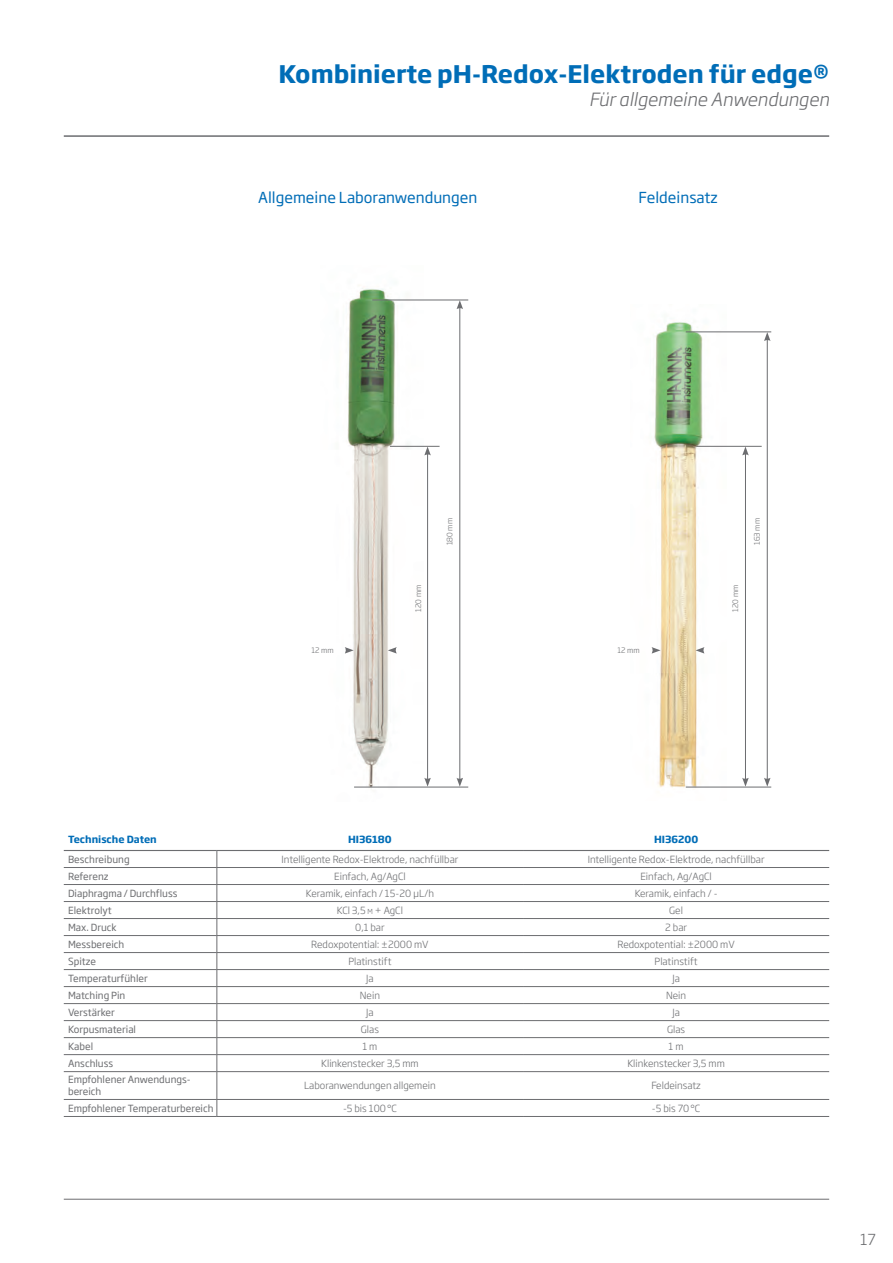
<style>
.page{position:relative;width:893px;height:1263px;background:#fff}
.page>*{position:absolute;margin:0;border:0;box-sizing:border-box;transform-origin:0 0}
.t1{font:700 24px "Soho Gothic Pro";color:#006db7}
.t2{font:italic 300 18px "Soho Gothic Pro";color:#6c6d70}
.t3{font:15px "Soho Gothic Pro";color:#006db7}
.t4{font:300 15px "Soho Gothic Pro";color:#6c6d70}
.t5{font:300 9.75px "Soho Gothic Pro";color:#6c6d70}
.t6{font:9.75px/11.7px "Soho Gothic Pro";color:#6c6d70}
.t7{font:700 9.75px "Soho Gothic Pro";color:#006db7}
.t8{font:300 7.5px "Soho Gothic Pro";color:#6c6d70}
.s1{font-size:6.9px}
</style>
<div class="page">
<img style="left:654px;top:322px;width:72px;height:468px">
<img style="left:347px;top:288px;width:76px;height:499px">
<hr style="left:745px;top:453px;width:1px;height:327px;background:#6c6d70">
<svg style="left:742px;top:447px;width:7px;height:8px"></svg>
<svg style="left:742px;top:778px;width:7px;height:9px"></svg>
<hr style="left:686px;top:787px;width:85px;height:1px;background:#6c6d70">
<hr style="left:686px;top:332px;width:85px;height:1px;background:#6c6d70">
<hr style="left:696px;top:446px;width:66px;height:1px;background:#6c6d70">
<hr style="left:427px;top:453px;width:1px;height:327px;background:#6c6d70">
<svg style="left:424px;top:447px;width:7px;height:8px"></svg>
<svg style="left:424px;top:778px;width:7px;height:9px"></svg>
<hr style="left:460px;top:307px;width:1px;height:473px;background:#6c6d70">
<svg style="left:457px;top:301px;width:6px;height:8px"></svg>
<svg style="left:457px;top:778px;width:6px;height:9px"></svg>
<hr style="left:767px;top:339px;width:1px;height:441px;background:#6c6d70">
<svg style="left:764px;top:332px;width:6px;height:9px"></svg>
<svg style="left:764px;top:778px;width:6px;height:9px"></svg>
<hr style="left:354px;top:787px;width:114px;height:1px;background:#6c6d70">
<hr style="left:390px;top:446px;width:50px;height:1px;background:#6c6d70">
<hr style="left:372px;top:300px;width:96px;height:1px;background:#6c6d70">
<hr style="left:64px;top:867px;width:153px;height:1px;background:#6c6d70">
<hr style="left:217px;top:867px;width:306px;height:1px;background:#6c6d70">
<hr style="left:523px;top:867px;width:306px;height:1px;background:#6c6d70">
<hr style="left:64px;top:884px;width:153px;height:1px;background:#6c6d70">
<hr style="left:217px;top:884px;width:306px;height:1px;background:#6c6d70">
<hr style="left:523px;top:884px;width:306px;height:1px;background:#6c6d70">
<hr style="left:64px;top:901px;width:153px;height:1px;background:#6c6d70">
<hr style="left:217px;top:901px;width:306px;height:1px;background:#6c6d70">
<hr style="left:523px;top:901px;width:306px;height:1px;background:#6c6d70">
<hr style="left:64px;top:918px;width:153px;height:1px;background:#6c6d70">
<hr style="left:217px;top:918px;width:306px;height:1px;background:#6c6d70">
<hr style="left:523px;top:918px;width:306px;height:1px;background:#6c6d70">
<hr style="left:64px;top:935px;width:153px;height:1px;background:#6c6d70">
<hr style="left:217px;top:935px;width:306px;height:1px;background:#6c6d70">
<hr style="left:523px;top:935px;width:306px;height:1px;background:#6c6d70">
<hr style="left:64px;top:952px;width:153px;height:1px;background:#6c6d70">
<hr style="left:217px;top:952px;width:306px;height:1px;background:#6c6d70">
<hr style="left:523px;top:952px;width:306px;height:1px;background:#6c6d70">
<hr style="left:64px;top:969px;width:153px;height:1px;background:#6c6d70">
<hr style="left:217px;top:969px;width:306px;height:1px;background:#6c6d70">
<hr style="left:523px;top:969px;width:306px;height:1px;background:#6c6d70">
<hr style="left:64px;top:986px;width:153px;height:1px;background:#6c6d70">
<hr style="left:217px;top:986px;width:306px;height:1px;background:#6c6d70">
<hr style="left:523px;top:986px;width:306px;height:1px;background:#6c6d70">
<hr style="left:64px;top:1003px;width:153px;height:1px;background:#6c6d70">
<hr style="left:217px;top:1003px;width:306px;height:1px;background:#6c6d70">
<hr style="left:523px;top:1003px;width:306px;height:1px;background:#6c6d70">
<hr style="left:64px;top:1020px;width:153px;height:1px;background:#6c6d70">
<hr style="left:217px;top:1020px;width:306px;height:1px;background:#6c6d70">
<hr style="left:523px;top:1020px;width:306px;height:1px;background:#6c6d70">
<hr style="left:64px;top:1037px;width:153px;height:1px;background:#6c6d70">
<hr style="left:217px;top:1037px;width:306px;height:1px;background:#6c6d70">
<hr style="left:523px;top:1037px;width:306px;height:1px;background:#6c6d70">
<hr style="left:64px;top:1054px;width:153px;height:1px;background:#6c6d70">
<hr style="left:217px;top:1054px;width:306px;height:1px;background:#6c6d70">
<hr style="left:523px;top:1054px;width:306px;height:1px;background:#6c6d70">
<hr style="left:64px;top:1071px;width:153px;height:1px;background:#6c6d70">
<hr style="left:217px;top:1071px;width:306px;height:1px;background:#6c6d70">
<hr style="left:523px;top:1071px;width:306px;height:1px;background:#6c6d70">
<hr style="left:64px;top:1116px;width:153px;height:1px;background:#6c6d70">
<hr style="left:217px;top:1116px;width:306px;height:1px;background:#6c6d70">
<hr style="left:523px;top:1116px;width:306px;height:1px;background:#6c6d70">
<hr style="left:64px;top:1099px;width:153px;height:1px;background:#6c6d70">
<hr style="left:217px;top:1099px;width:306px;height:1px;background:#6c6d70">
<hr style="left:523px;top:1099px;width:306px;height:1px;background:#6c6d70">
<svg style="left:217px;top:851px;width:1px;height:265px"></svg>
<hr style="left:64px;top:850px;width:153px;height:1px;background:#6c6d70">
<hr style="left:217px;top:850px;width:306px;height:1px;background:#6c6d70">
<hr style="left:523px;top:850px;width:306px;height:1px;background:#6c6d70">
<svg style="left:345px;top:647px;width:9px;height:7px"></svg>
<svg style="left:651px;top:647px;width:9px;height:7px"></svg>
<svg style="left:388px;top:647px;width:9px;height:7px"></svg>
<svg style="left:696px;top:647px;width:8px;height:7px"></svg>
<hr style="left:64px;top:135px;width:765px;height:2px;background:#6c6d70">
<hr style="left:64px;top:1199px;width:765px;height:1px;background:#6c6d70">
<h1 class="t1" style="left:279px;top:55px;width:552px">Kombinierte pH-Redox-Elektroden für edge®</h1>
<h2 class="t2" style="left:589px;top:86px;width:242px">Für allgemeine Anwendungen</h2>
<h3 class="t3" style="left:258px;top:186px;width:221px">Allgemeine Laboranwendungen</h3>
<h3 class="t3" style="left:639px;top:186px;width:81px">Feldeinsatz</h3>
<p class="t8" style="left:412px;top:612px;width:28px;rotate:-90deg">120 mm</p>
<p class="t8" style="left:444px;top:545px;width:29px;rotate:-90deg">180 mm</p>
<p class="t8" style="left:751px;top:545px;width:28px;rotate:-90deg">163 mm</p>
<p class="t8" style="left:729px;top:612px;width:28px;rotate:-90deg">120 mm</p>
<p class="t8" style="left:312px;top:645px;width:24px">12 mm</p>
<p class="t8" style="left:617px;top:645px;width:24px">12 mm</p>
<p class="t7" style="left:68px;top:831px;width:90px">Technische Daten</p>
<p class="t7" style="left:348px;top:831px;width:45px">HI36180</p>
<p class="t7" style="left:654px;top:831px;width:46px">HI36200</p>
<p class="t6" style="left:68px;top:853px;width:63px">Beschreibung</p>
<p class="t5" style="left:282px;top:852px;width:178px">Intelligente Redox-Elektrode, nachfüllbar</p>
<p class="t5" style="left:588px;top:852px;width:178px">Intelligente Redox-Elektrode, nachfüllbar</p>
<p class="t6" style="left:68px;top:870px;width:42px">Referenz</p>
<p class="t5" style="left:334px;top:869px;width:73px">Einfach, Ag/AgCl</p>
<p class="t5" style="left:640px;top:869px;width:73px">Einfach, Ag/AgCl</p>
<p class="t6" style="left:68px;top:887px;width:111px">Diaphragma / Durchfluss</p>
<p class="t5" style="left:306px;top:886px;width:130px">Keramik, einfach / 15-20 µL/h</p>
<p class="t5" style="left:635px;top:886px;width:84px">Keramik, einfach / -</p>
<p class="t6" style="left:68px;top:904px;width:45px">Elektrolyt</p>
<p class="t5" style="left:337px;top:903px;width:67px">KCl 3,5 <span class="s1">m</span> + AgCl</p>
<p class="t5" style="left:669px;top:903px;width:15px">Gel</p>
<p class="t6" style="left:68px;top:921px;width:50px">Max. Druck</p>
<p class="t5" style="left:355px;top:920px;width:31px">0,1 bar</p>
<p class="t5" style="left:665px;top:920px;width:23px">2 bar</p>
<p class="t6" style="left:68px;top:938px;width:58px">Messbereich</p>
<p class="t5" style="left:311px;top:937px;width:119px">Redoxpotential: ±2000 mV</p>
<p class="t5" style="left:617px;top:937px;width:119px">Redoxpotential: ±2000 mV</p>
<p class="t6" style="left:68px;top:955px;width:29px">Spitze</p>
<p class="t5" style="left:348px;top:954px;width:45px">Platinstift</p>
<p class="t5" style="left:655px;top:954px;width:45px">Platinstift</p>
<p class="t6" style="left:68px;top:972px;width:81px">Temperaturfühler</p>
<p class="t5" style="left:366px;top:971px;width:9px">Ja</p>
<p class="t5" style="left:672px;top:971px;width:9px">Ja</p>
<p class="t6" style="left:68px;top:989px;width:59px">Matching Pin</p>
<p class="t5" style="left:360px;top:988px;width:22px">Nein</p>
<p class="t5" style="left:666px;top:988px;width:22px">Nein</p>
<p class="t6" style="left:68px;top:1006px;width:48px">Verstärker</p>
<p class="t5" style="left:366px;top:1005px;width:9px">Ja</p>
<p class="t5" style="left:672px;top:1005px;width:9px">Ja</p>
<p class="t6" style="left:68px;top:1023px;width:70px">Korpusmaterial</p>
<p class="t5" style="left:361px;top:1022px;width:20px">Glas</p>
<p class="t5" style="left:667px;top:1022px;width:20px">Glas</p>
<p class="t6" style="left:68px;top:1040px;width:27px">Kabel</p>
<p class="t5" style="left:362px;top:1039px;width:16px">1 m</p>
<p class="t5" style="left:669px;top:1039px;width:16px">1 m</p>
<p class="t6" style="left:68px;top:1057px;width:47px">Anschluss</p>
<p class="t5" style="left:321px;top:1056px;width:99px">Klinkenstecker 3,5 mm</p>
<p class="t5" style="left:627px;top:1056px;width:99px">Klinkenstecker 3,5 mm</p>
<p class="t6" style="left:68px;top:1073px;width:124px">Empfohlener Anwendungs&shy;bereich</p>
<p class="t5" style="left:304px;top:1078px;width:133px">Laboranwendungen allgemein</p>
<p class="t5" style="left:651px;top:1078px;width:51px">Feldeinsatz</p>
<p class="t6" style="left:68px;top:1102px;width:147px">Empfohlener Temperaturbereich</p>
<p class="t5" style="left:343px;top:1100px;width:55px">-5 bis 100°C</p>
<p class="t5" style="left:652px;top:1100px;width:50px">-5 bis 70°C</p>
<h3 class="t4" style="left:860px;top:1228px;width:17px">17</h3>
</div>
